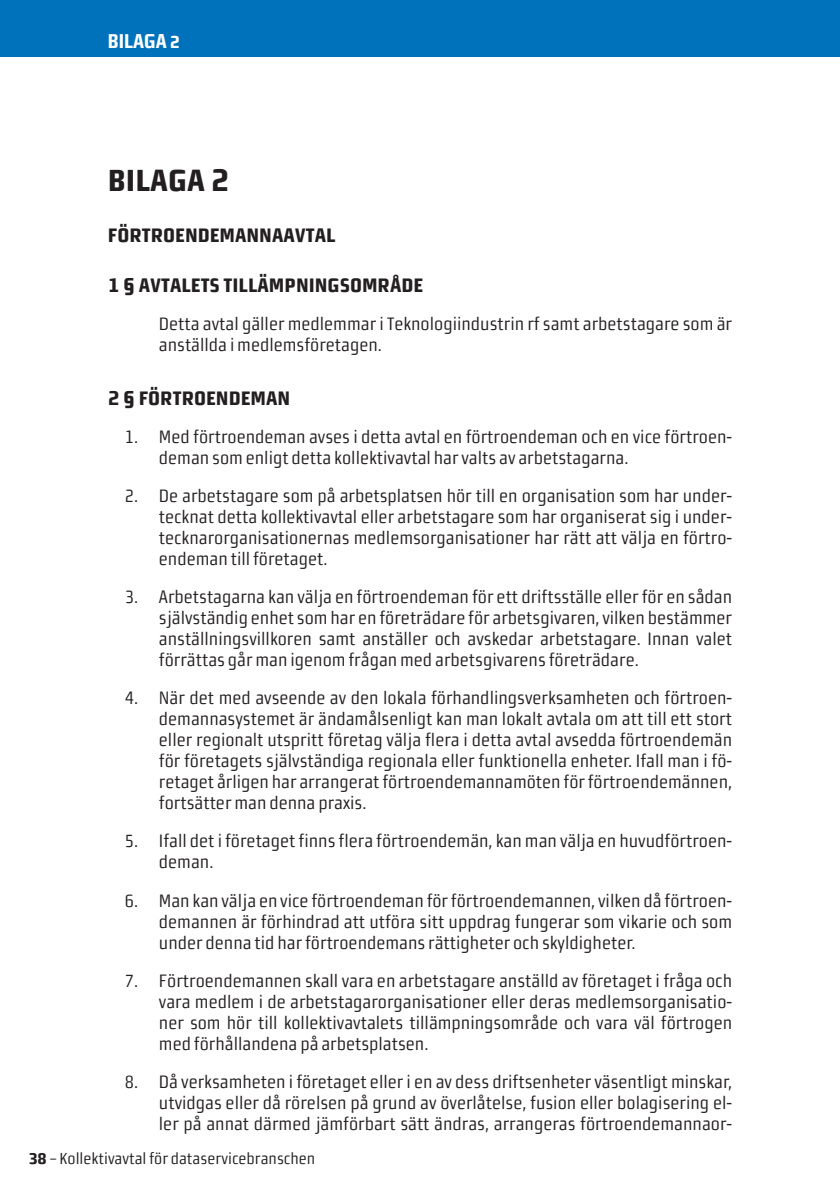
<style>
.page{position:relative;width:840px;height:1191px;background:#fff}
.page>*{position:absolute;margin:0;border:0;box-sizing:border-box;transform-origin:0 0}
.t1{font:700 36px "Morgan Sn Cn Caps";color:#231f20}
.t2{font:700 23px/50.2px "Morgan Sn Cn Caps";color:#231f20}
.t3{font:700 20px "Morgan Sn Cn Office";color:#fff}
.t4{font:18px/21px "Morgan Sn Cn Lining";color:#231f20;text-align:justify}
.t5{font:16px "Morgan Sn Cn Lining";color:#231f20}
.s1{font-family:"Morgan Sn Cn Caps";font-weight:700;font-size:18px}
</style>
<div class="page">
<div style="left:0;top:0;width:839px;height:57px;background:#0072bc"></div>
<p class="t3" style="left:108px;top:29px;width:74px">BILAGA 2</p>
<h1 class="t1" style="left:108px;top:162px;width:123px">BILAGA 2</h1>
<p class="t2" style="left:108px;top:209px;width:317px">FÖRTROENDEMANNAAVTAL<br>1 § AVTALETS TILLÄMPNINGSOMRÅDE</p>
<p class="t4" style="left:159px;top:313px;width:574px">Detta avtal gäller medlemmar i Teknologiindustrin rf samt arbetstagare som är anställda i medlemsföretagen.</p>
<p class="t2" style="left:108px;top:373px;width:184px">2 § FÖRTROENDEMAN</p>
<p class="t4" style="left:159px;top:426px;width:574px;text-indent:-34px">1. Med förtroendeman avses i detta avtal en förtroendeman och en vice förtroen&shy;deman som enligt detta kollektivavtal har valts av arbetstagarna.</p>
<p class="t4" style="left:159px;top:485px;width:574px;text-indent:-34px">2. De arbetstagare som på arbetsplatsen hör till en organisation som har under&shy;tecknat detta kollektivavtal eller arbetstagare som har organiserat sig i under&shy;tecknarorganisationernas medlemsorganisationer har rätt att välja en förtro&shy;endeman till företaget.</p>
<p class="t4" style="left:159px;top:586px;width:574px;text-indent:-34px">3. Arbetstagarna kan välja en förtroendeman för ett driftsställe eller för en sådan självständig enhet som har en företrädare för arbetsgivaren, vilken bestämmer anställningsvillkoren samt anställer och avskedar arbetstagare. Innan valet förrättas går man igenom frågan med arbetsgivarens företrädare.</p>
<p class="t4" style="left:159px;top:687px;width:574px;text-indent:-34px">4. När det med avseende av den lokala förhandlingsverksamheten och förtroen&shy;demannasystemet är ändamålsenligt kan man lokalt avtala om att till ett stort eller regionalt utspritt företag välja flera i detta avtal avsedda förtroendemän för företagets självständiga regionala eller funktionella enheter. Ifall man i fö&shy;retaget årligen har arrangerat förtroendemannamöten för förtroendemännen, fortsätter man denna praxis.</p>
<p class="t4" style="left:159px;top:830px;width:574px;text-indent:-34px">5. Ifall det i företaget finns flera förtroendemän, kan man välja en huvudförtroen&shy;deman.</p>
<p class="t4" style="left:159px;top:889px;width:574px;text-indent:-34px">6. Man kan välja en vice förtroendeman för förtroendemannen, vilken då förtroen&shy;demannen är förhindrad att utföra sitt uppdrag fungerar som vikarie och som under denna tid har förtroendemans rättigheter och skyldigheter.</p>
<p class="t4" style="left:159px;top:969px;width:574px;text-indent:-34px">7. Förtroendemannen skall vara en arbetstagare anställd av företaget i fråga och vara medlem i de arbetstagarorganisationer eller deras medlemsorganisatio&shy;ner som hör till kollektivavtalets tillämpningsområde och vara väl förtrogen med förhållandena på arbetsplatsen.</p>
<p class="t4" style="left:159px;top:1070px;width:574px;text-indent:-34px">8. Då verksamheten i företaget eller i en av dess driftsenheter väsentligt minskar, utvidgas eller då rörelsen på grund av överlåtelse, fusion eller bolagisering el&shy;ler på annat därmed jämförbart sätt ändras, arrangeras förtroendemannaor-</p>
<p class="t5" style="left:28px;top:1149px;width:288px"><span class="s1">38</span> – Kollektivavtal för dataservicebranschen</p>
</div>
